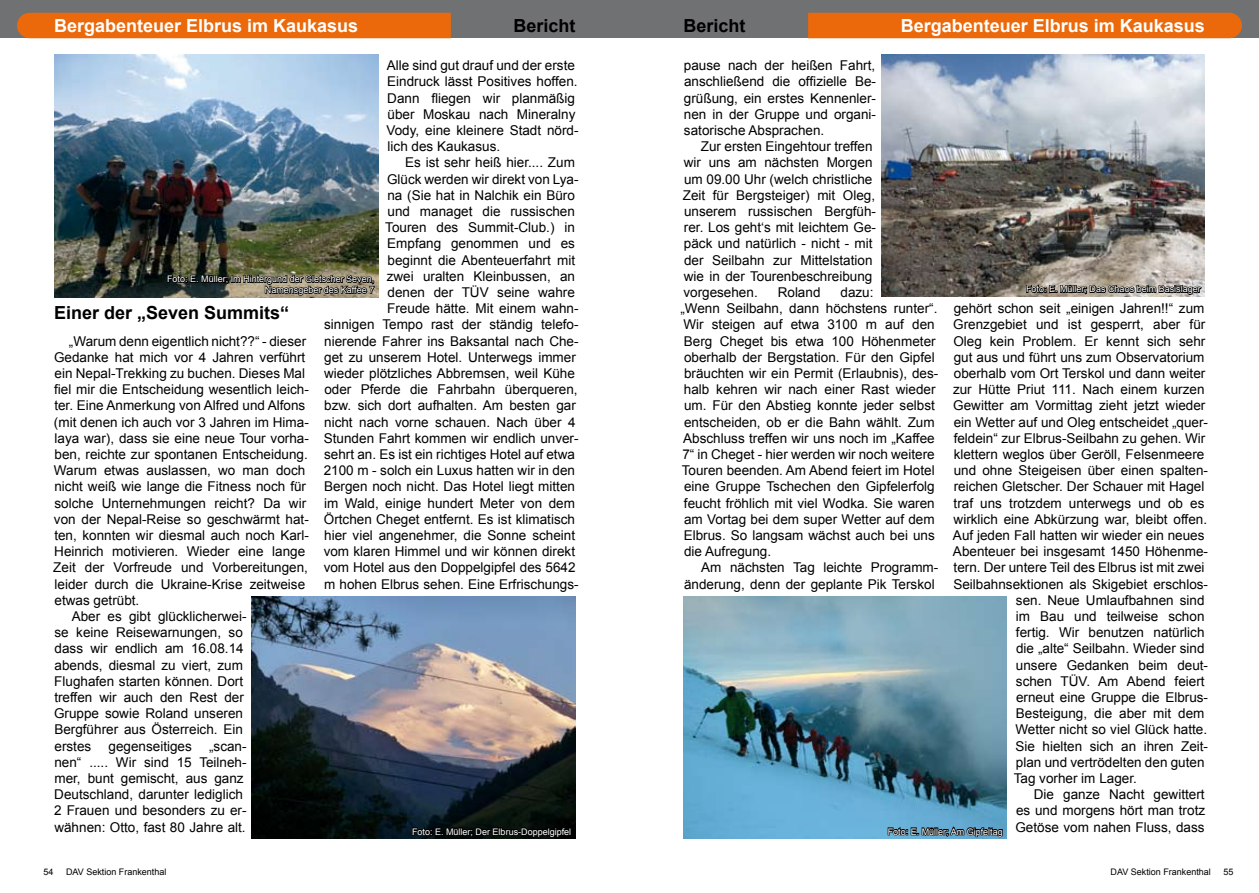
<style>
.page{position:relative;width:1259px;height:893px;background:#fff}
.page>*{position:absolute;margin:0;border:0;box-sizing:border-box;transform-origin:0 0}
.t1{font:700 18px "Arial";color:#fff}
.t2{font:700 18px "Arial";color:#000}
.t3{font:13.5px/16.2px "Arial";color:#000}
.t4{font:9px/10.8px "Arial";color:#fff;text-align:right}
.t5{font:9px "Arial";color:#000}
</style>
<div class="page">
<div style="left:0;top:0;width:629px;height:38px;background:#707173"></div>
<div style="left:17px;top:13px;width:434px;height:25px;background:#eb690a"></div>
<div style="left:629px;top:0;width:630px;height:38px;background:#707173"></div>
<div style="left:808px;top:13px;width:434px;height:25px;background:#eb690a"></div>
<img style="left:54px;top:54px;width:324px;height:243px">
<svg style="left:166px;top:268px;width:209px;height:29px;background:#535140"></svg>
<img style="left:252px;top:596px;width:323px;height:243px">
<svg style="left:411px;top:820px;width:160px;height:18px;background:#030a09"></svg>
<img style="left:881px;top:54px;width:324px;height:243px">
<svg style="left:1025px;top:278px;width:177px;height:18px;background:#7f7870"></svg>
<img style="left:683px;top:596px;width:324px;height:243px">
<svg style="left:887px;top:820px;width:117px;height:18px;background:#44738e"></svg>
<h1 class="t1" style="left:54px;top:16px;width:306px">Bergabenteuer Elbrus im Kaukasus</h1>
<h1 class="t2" style="left:513px;top:16px;width:64px">Bericht</h1>
<h1 class="t2" style="left:683px;top:16px;width:64px">Bericht</h1>
<h1 class="t1" style="left:900px;top:16px;width:306px">Bergabenteuer Elbrus im Kaukasus</h1>
<p class="t3" style="left:386px;top:57px;width:194px">Alle sind gut drauf und der erste<br>Eindruck lässt Positives hoffen.<br>Dann fliegen wir planmäßig über Moskau nach Mineralny<br>Vody, eine kleinere Stadt nörd&shy;lich des Kaukasus.</p>
<p class="t3" style="left:324px;top:155px;width:256px;text-align:right">Es ist sehr heiß hier.... Zum<br>Glück werden wir direkt von Lya-<br>na (Sie hat in Nalchik ein Büro<br>und managet die russischen<br>Touren des Summit-Club.) in<br>Empfang genommen und es<br>beginnt die Abenteuerfahrt mit<br>zwei uralten Kleinbussen, an<br>denen der TÜV seine wahre<br>Freude hätte. Mit einem wahn-<br>sinnigen Tempo rast der ständig telefo&shy;nierende Fahrer ins Baksantal nach Che&shy;get zu unserem Hotel. Unterwegs immer wieder plötzliches Abbremsen, weil Kühe oder Pferde die Fahrbahn überqueren, bzw. sich dort aufhalten. Am besten gar nicht nach vorne schauen. Nach über 4<br>Stunden Fahrt kommen wir endlich unver&shy;sehrt an. Es ist ein richtiges Hotel auf etwa 2100 m - solch ein Luxus hatten wir in den Bergen noch nicht. Das Hotel liegt mitten im Wald, einige hundert Meter von dem Örtchen Cheget entfernt. Es ist klimatisch hier viel angenehmer, die Sonne scheint vom klaren Himmel und wir können direkt vom Hotel aus den Doppelgipfel des 5642 m hohen Elbrus sehen. Eine Erfrischungs-</p>
<p class="t4" style="left:167px;top:274px;width:209px">Foto: E. Müller; Im Hintergund der Gletscher Seven,<br>Namensgeber des Kaffee 7</p>
<h1 class="t2" style="left:54px;top:303px;width:237px">Einer der „Seven Summits“</h1>
<p class="t3" style="left:69px;top:333px;width:239px">„Warum denn eigentlich nicht??“ - dieser</p>
<p class="t3" style="left:54px;top:349px;width:253px">Gedanke hat mich vor 4 Jahren verführt</p>
<p class="t3" style="left:55px;top:365px;width:252px">ein Nepal-Trekking zu buchen. Dieses Mal</p>
<p class="t3" style="left:54px;top:381px;width:256px">fiel mir die Entscheidung wesentlich leich-</p>
<p class="t3" style="left:54px;top:398px;width:252px">ter. Eine Anmerkung von Alfred und Alfons</p>
<p class="t3" style="left:54px;top:414px;width:256px">(mit denen ich auch vor 3 Jahren im Hima-</p>
<p class="t3" style="left:55px;top:430px;width:256px">laya war), dass sie eine neue Tour vorha-</p>
<p class="t3" style="left:54px;top:446px;width:255px">ben, reichte zur spontanen Entscheidung.</p>
<p class="t3" style="left:54px;top:462px;width:253px">Warum etwas auslassen, wo man doch</p>
<p class="t3" style="left:54px;top:479px;width:253px">nicht weiß wie lange die Fitness noch für</p>
<p class="t3" style="left:54px;top:495px;width:253px">solche Unternehmungen reicht? Da wir</p>
<p class="t3" style="left:54px;top:511px;width:256px">von der Nepal-Reise so geschwärmt hat-</p>
<p class="t3" style="left:54px;top:527px;width:256px">ten, konnten wir diesmal auch noch Karl-</p>
<p class="t3" style="left:54px;top:543px;width:252px">Heinrich motivieren. Wieder eine lange</p>
<p class="t3" style="left:53px;top:560px;width:256px">Zeit der Vorfreude und Vorbereitungen,</p>
<p class="t3" style="left:55px;top:576px;width:252px">leider durch die Ukraine-Krise zeitweise</p>
<p class="t3" style="left:55px;top:592px;width:86px">etwas getrübt.</p>
<p class="t3" style="left:72px;top:608px;width:176px">Aber es gibt glücklicherwei-</p>
<p class="t3" style="left:54px;top:624px;width:190px">se keine Reisewarnungen, so</p>
<p class="t3" style="left:55px;top:641px;width:191px">dass wir endlich am 16.08.14</p>
<p class="t3" style="left:55px;top:657px;width:190px">abends, diesmal zu viert, zum</p>
<p class="t3" style="left:54px;top:673px;width:190px">Flughafen starten können. Dort</p>
<p class="t3" style="left:54px;top:689px;width:191px">treffen wir auch den Rest der</p>
<p class="t3" style="left:54px;top:705px;width:190px">Gruppe sowie Roland unseren</p>
<p class="t3" style="left:54px;top:722px;width:190px">Bergführer aus Österreich. Ein</p>
<p class="t3" style="left:55px;top:738px;width:38px">erstes</p>
<p class="t3" style="left:109px;top:738px;width:85px">gegenseitiges</p>
<p class="t3" style="left:54px;top:738px;width:194px;text-indent:155px">„scan&shy;nen“ ..... Wir sind 15 Teilneh&shy;mer, bunt gemischt, aus ganz<br>Deutschland, darunter lediglich<br>2 Frauen und besonders zu er&shy;wähnen: Otto, fast 80 Jahre alt.</p>
<p class="t4" style="left:412px;top:826px;width:161px">Foto: E. Müller; Der Elbrus-Doppelgipfel</p>
<p class="t3" style="left:684px;top:57px;width:194px;text-align:justify">pause nach der heißen Fahrt, anschließend die offizielle Be&shy;grüßung, ein erstes Kennenler&shy;nen in der Gruppe und organi&shy;satorische Absprachen.</p>
<p class="t3" style="left:683px;top:138px;width:195px;text-indent:18px">Zur ersten Eingehtour treffen wir uns am nächsten Morgen um 09.00 Uhr (welch christliche<br>Zeit für Bergsteiger) mit Oleg, unserem russischen Bergfüh&shy;rer. Los geht‘s mit leichtem Ge&shy;päck und natürlich - nicht - mit der Seilbahn zur Mittelstation wie in der Tourenbeschreibung vorgesehen.</p>
<p class="t4" style="left:1026px;top:284px;width:176px">Foto: E. Müller; Das Chaos beim Basislager</p>
<p class="t3" style="left:680px;top:284px;width:259px;text-indent:160px">dazu:<br>„Wenn Seilbahn, dann höchstens runter“.<br>Wir steigen auf etwa 3100 m auf den Berg Cheget bis etwa 100 Höhenmeter oberhalb der Bergstation. Für den Gipfel bräuchten wir ein Permit (Erlaubnis), des&shy;halb kehren wir nach einer Rast wieder um. Für den Abstieg konnte jeder selbst entscheiden, ob er die Bahn wählt. Zum Abschluss treffen wir uns noch im „Kaffee 7“ in Cheget - hier werden wir noch weitere Touren beenden. Am Abend feiert im Hotel eine Gruppe Tschechen den Gipfelerfolg feucht fröhlich mit viel Wodka. Sie waren am Vortag bei dem super Wetter auf dem Elbrus. So langsam wächst auch bei uns die Aufregung.</p>
<p class="t3" style="left:684px;top:560px;width:256px;text-align:right">Am nächsten Tag leichte Programm&shy;änderung, denn der geplante Pik Terskol</p>
<p class="t3" style="left:777px;top:284px;width:44px">Roland</p>
<p class="t3" style="left:953px;top:300px;width:252px">gehört schon seit „einigen Jahren!!“ zum</p>
<p class="t3" style="left:953px;top:317px;width:254px">Grenzgebiet und ist gesperrt, aber für</p>
<p class="t3" style="left:953px;top:333px;width:253px">Oleg kein Problem. Er kennt sich sehr</p>
<p class="t3" style="left:953px;top:349px;width:252px">gut aus und führt uns zum Observatorium</p>
<p class="t3" style="left:954px;top:365px;width:253px">oberhalb vom Ort Terskol und dann weiter</p>
<p class="t3" style="left:953px;top:381px;width:253px">zur Hütte Priut 111. Nach einem kurzen</p>
<p class="t3" style="left:953px;top:398px;width:254px">Gewitter am Vormittag zieht jetzt wieder</p>
<p class="t3" style="left:953px;top:414px;width:256px">ein Wetter auf und Oleg entscheidet „quer-</p>
<p class="t3" style="left:953px;top:430px;width:253px">feldein“ zur Elbrus-Seilbahn zu gehen. Wir</p>
<p class="t3" style="left:953px;top:446px;width:252px">klettern weglos über Geröll, Felsenmeere</p>
<p class="t3" style="left:953px;top:462px;width:256px">und ohne Steigeisen über einen spalten-</p>
<p class="t3" style="left:953px;top:479px;width:252px">reichen Gletscher. Der Schauer mit Hagel</p>
<p class="t3" style="left:953px;top:495px;width:252px">traf uns trotzdem unterwegs und ob es</p>
<p class="t3" style="left:953px;top:511px;width:255px">wirklich eine Abkürzung war, bleibt offen.</p>
<p class="t3" style="left:953px;top:527px;width:253px">Auf jeden Fall hatten wir wieder ein neues</p>
<p class="t3" style="left:953px;top:543px;width:257px">Abenteuer bei insgesamt 1450 Höhenme-</p>
<p class="t3" style="left:953px;top:560px;width:252px">tern. Der untere Teil des Elbrus ist mit zwei</p>
<p class="t3" style="left:953px;top:576px;width:256px">Seilbahnsektionen als Skigebiet erschlos-</p>
<p class="t3" style="left:1016px;top:592px;width:190px">sen. Neue Umlaufbahnen sind</p>
<p class="t3" style="left:1016px;top:608px;width:190px">im Bau und teilweise schon</p>
<p class="t3" style="left:1016px;top:624px;width:190px">fertig. Wir benutzen natürlich</p>
<p class="t3" style="left:1016px;top:641px;width:190px">die „alte“ Seilbahn. Wieder sind</p>
<p class="t3" style="left:1016px;top:657px;width:194px">unsere Gedanken beim deut-</p>
<p class="t3" style="left:1016px;top:673px;width:190px">schen TÜV. Am Abend feiert</p>
<p class="t3" style="left:1016px;top:689px;width:194px">erneut eine Gruppe die Elbrus-</p>
<p class="t3" style="left:1015px;top:705px;width:190px">Besteigung, die aber mit dem</p>
<p class="t3" style="left:1015px;top:722px;width:193px">Wetter nicht so viel Glück hatte.</p>
<p class="t3" style="left:1015px;top:738px;width:194px">Sie hielten sich an ihren Zeit-</p>
<p class="t3" style="left:1016px;top:754px;width:190px">plan und vertrödelten den guten</p>
<p class="t3" style="left:1013px;top:770px;width:125px">Tag vorher im Lager.</p>
<p class="t3" style="left:1033px;top:786px;width:172px">Die ganze Nacht gewittert</p>
<p class="t3" style="left:1016px;top:803px;width:191px">es und morgens hört man trotz</p>
<p class="t3" style="left:1015px;top:819px;width:191px">Getöse vom nahen Fluss, dass</p>
<p class="t4" style="left:887px;top:826px;width:117px">Foto: E. Müller; Am Gipfeltag</p>
<p class="t5" style="left:44px;top:867px;width:12px">54</p>
<p class="t5" style="left:66px;top:867px;width:102px">DAV Sektion Frankenthal</p>
<p class="t5" style="left:1110px;top:867px;width:102px">DAV Sektion Frankenthal</p>
<p class="t5" style="left:1223px;top:867px;width:12px">55</p>
</div>
